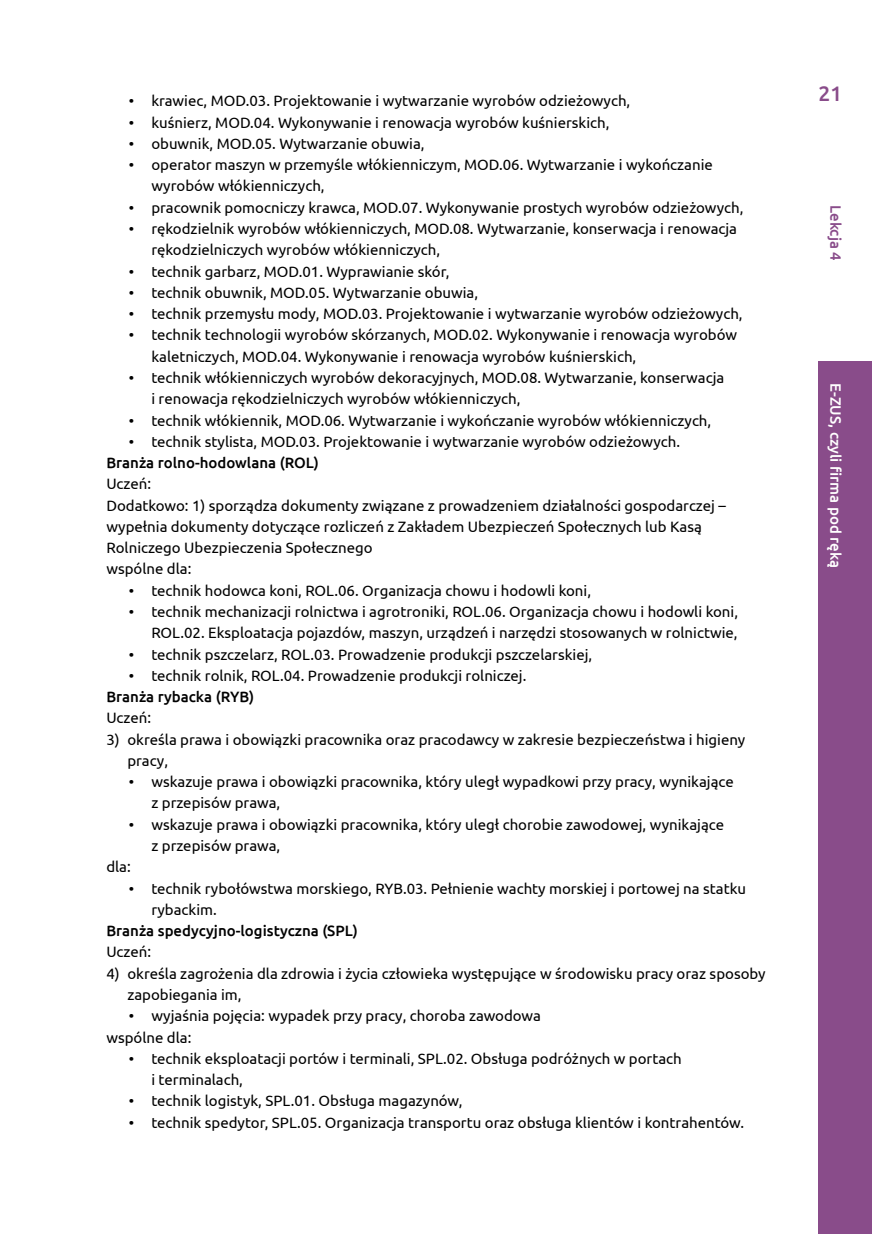
<style>
.page{position:relative;width:872px;height:1234px;background:#fff}
.page>*{position:absolute;margin:0;border:0;box-sizing:border-box;transform-origin:0 0}
.t1{font:500 21px "Ubuntu";color:#894c8a}
.Podstawowy{font:15px/21.3px "Ubuntu";color:#000}
._1{font:15px/21.3px "Ubuntu";color:#000}
.Podstawowy-2{font:500 15px "Ubuntu";color:#000}
.t2{font:500 15px "Ubuntu";color:#fff}
.t3{font:500 15px "Ubuntu";letter-spacing:-.005em;color:#894c8a}
</style>
<div class="page">
<div style="left:819px;top:361px;width:53px;height:872px;background:#894c8a"></div>
<p class="Podstawowy" style="left:129px;top:90px;width:503px">• krawiec, MOD.03. Projektowanie i wytwarzanie wyrobów odzieżowych,</p>
<p class="Podstawowy" style="left:129px;top:111px;width:482px">• kuśnierz, MOD.04. Wykonywanie i renowacja wyrobów kuśnierskich,</p>
<p class="Podstawowy" style="left:129px;top:132px;width:297px">• obuwnik, MOD.05. Wytwarzanie obuwia,</p>
<p class="Podstawowy" style="left:151px;top:154px;width:563px;text-indent:-22px">• operator maszyn w przemyśle włókienniczym, MOD.06. Wytwarzanie i wykończanie wyrobów włókienniczych,</p>
<p class="Podstawowy" style="left:129px;top:196px;width:616px">• pracownik pomocniczy krawca, MOD.07. Wykonywanie prostych wyrobów odzieżowych,</p>
<p class="Podstawowy" style="left:151px;top:217px;width:587px;text-indent:-22px">• rękodzielnik wyrobów włókienniczych, MOD.08. Wytwarzanie, konserwacja i renowacja rękodzielniczych wyrobów włókienniczych,</p>
<p class="Podstawowy" style="left:129px;top:260px;width:322px">• technik garbarz, MOD.01. Wyprawianie skór,</p>
<p class="Podstawowy" style="left:129px;top:281px;width:351px">• technik obuwnik, MOD.05. Wytwarzanie obuwia,</p>
<p class="Podstawowy" style="left:129px;top:302px;width:615px">• technik przemysłu mody, MOD.03. Projektowanie i wytwarzanie wyrobów odzieżowych,</p>
<p class="Podstawowy" style="left:151px;top:324px;width:587px;text-indent:-22px">• technik technologii wyrobów skórzanych, MOD.02. Wykonywanie i renowacja wyrobów kaletniczych, MOD.04. Wykonywanie i renowacja wyrobów kuśnierskich,</p>
<p class="Podstawowy" style="left:151px;top:366px;width:574px;text-indent:-22px">• technik włókienniczych wyrobów dekoracyjnych, MOD.08. Wytwarzanie, konserwacja i renowacja rękodzielniczych wyrobów włókienniczych,</p>
<p class="Podstawowy" style="left:129px;top:409px;width:584px">• technik włókiennik, MOD.06. Wytwarzanie i wykończanie wyrobów włókienniczych,</p>
<p class="Podstawowy" style="left:129px;top:430px;width:553px">• technik stylista, MOD.03. Projektowanie i wytwarzanie wyrobów odzieżowych.</p>
<p class="Podstawowy-2" style="left:106px;top:453px;width:214px">Branża rolno-hodowlana (ROL)</p>
<p class="Podstawowy" style="left:106px;top:473px;width:46px">Uczeń:</p>
<p class="Podstawowy" style="left:106px;top:494px;width:621px">Dodatkowo: 1) sporządza dokumenty związane z prowadzeniem działalności gospodarczej – wypełnia dokumenty dotyczące rozliczeń z Zakładem Ubezpieczeń Społecznych lub Kasą<br>Rolniczego Ubezpieczenia Społecznego</p>
<p class="Podstawowy" style="left:106px;top:558px;width:87px">wspólne dla:</p>
<p class="Podstawowy" style="left:129px;top:579px;width:464px">• technik hodowca koni, ROL.06. Organizacja chowu i hodowli koni,</p>
<p class="Podstawowy" style="left:129px;top:600px;width:610px;text-align:right">• technik mechanizacji rolnictwa i agrotroniki, ROL.06. Organizacja chowu i hodowli koni,<br>ROL.02. Eksploatacja pojazdów, maszyn, urządzeń i narzędzi stosowanych w rolnictwie,</p>
<p class="Podstawowy" style="left:129px;top:643px;width:465px">• technik pszczelarz, ROL.03. Prowadzenie produkcji pszczelarskiej,</p>
<p class="Podstawowy" style="left:129px;top:664px;width:399px">• technik rolnik, ROL.04. Prowadzenie produkcji rolniczej.</p>
<p class="Podstawowy-2" style="left:106px;top:687px;width:149px">Branża rybacka (RYB)</p>
<p class="Podstawowy" style="left:106px;top:706px;width:46px">Uczeń:</p>
<p class="_1" style="left:127px;top:728px;width:619px;text-indent:-21px">3) określa prawa i obowiązki pracownika oraz pracodawcy w zakresie bezpieczeństwa i higieny pracy,</p>
<p class="Podstawowy" style="left:151px;top:770px;width:584px;text-indent:-22px">• wskazuje prawa i obowiązki pracownika, który uległ wypadkowi przy pracy, wynikające z przepisów prawa,</p>
<p class="Podstawowy" style="left:151px;top:813px;width:574px;text-indent:-22px">• wskazuje prawa i obowiązki pracownika, który uległ chorobie zawodowej, wynikające z przepisów prawa,</p>
<p class="Podstawowy" style="left:106px;top:855px;width:26px">dla:</p>
<p class="Podstawowy" style="left:151px;top:876px;width:596px;text-indent:-22px">• technik rybołówstwa morskiego, RYB.03. Pełnienie wachty morskiej i portowej na statku rybackim.</p>
<p class="Podstawowy-2" style="left:106px;top:921px;width:253px">Branża spedycyjno-logistyczna (SPL)</p>
<p class="Podstawowy" style="left:106px;top:940px;width:46px">Uczeń:</p>
<p class="_1" style="left:127px;top:962px;width:640px;text-indent:-21px">4) określa zagrożenia dla zdrowia i życia człowieka występujące w środowisku pracy oraz sposoby zapobiegania im,</p>
<p class="Podstawowy" style="left:129px;top:1004px;width:414px">• wyjaśnia pojęcia: wypadek przy pracy, choroba zawodowa</p>
<p class="Podstawowy" style="left:106px;top:1025px;width:87px">wspólne dla:</p>
<p class="Podstawowy" style="left:151px;top:1047px;width:532px;text-indent:-22px">• technik eksploatacji portów i terminali, SPL.02. Obsługa podróżnych w portach i terminalach,</p>
<p class="Podstawowy" style="left:129px;top:1089px;width:335px">• technik logistyk, SPL.01. Obsługa magazynów,</p>
<p class="Podstawowy" style="left:129px;top:1110px;width:617px">• technik spedytor, SPL.05. Organizacja transportu oraz obsługa klientów i kontrahentów.</p>
<h1 class="t1" style="left:818px;top:81px;width:25px">21</h1>
<p class="t3" style="left:845px;top:205px;width:57px;rotate:90deg">Lekcja 4</p>
<p class="t2" style="left:845px;top:383px;width:186px;rotate:90deg">E-ZUS, czyli firma pod ręką</p>
</div>
